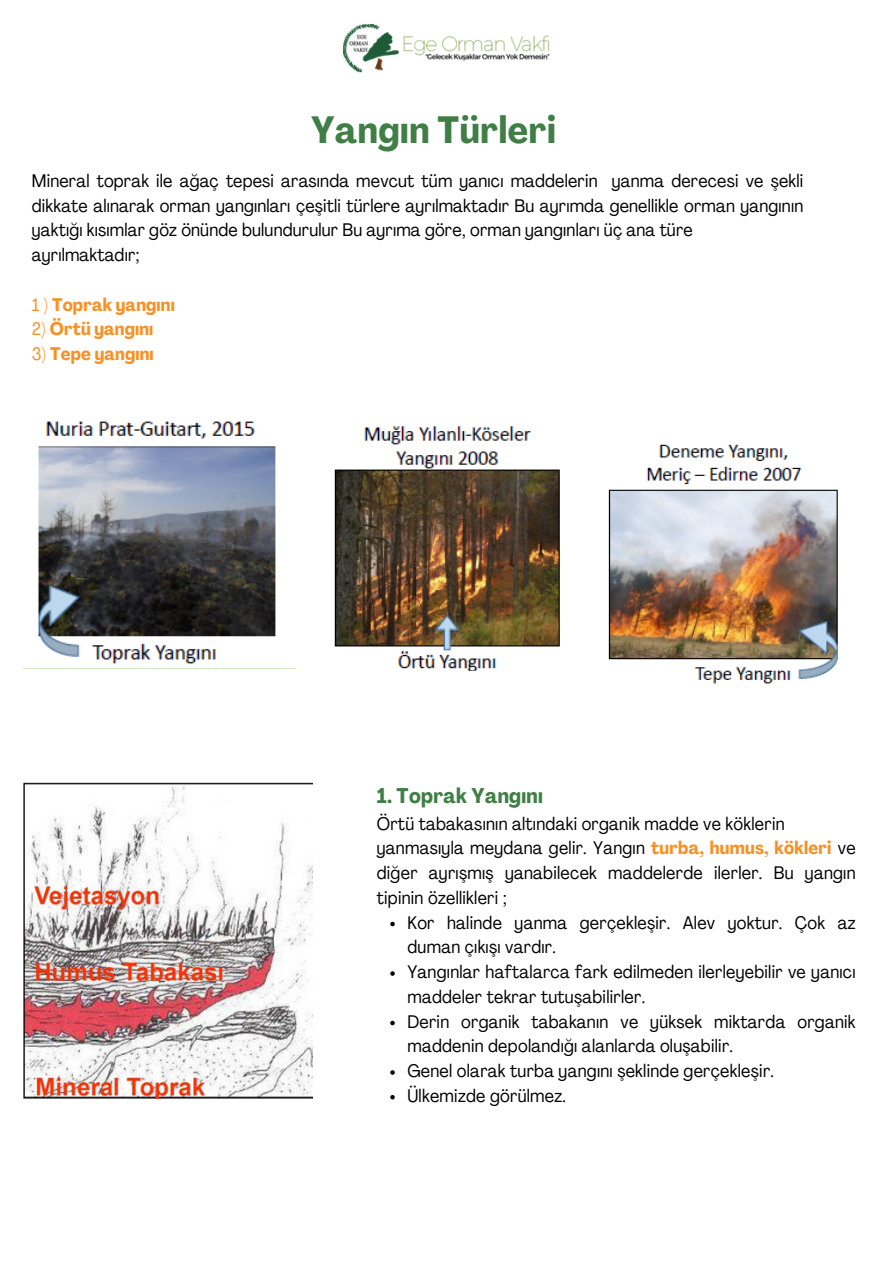
<style>
.page{position:relative;width:893px;height:1264px;background:#fff}
.page>*{position:absolute;margin:0;border:0;box-sizing:border-box;transform-origin:0 0}
.t1{font:700 condensed 37.5px "Agrandir";letter-spacing:.015em;color:#3f7e44}
.t2{font:700 condensed 21px "Agrandir";letter-spacing:.015em;color:#3f7e44}
.t3{font:condensed 18px/24.8px "Agrandir";letter-spacing:.015em;color:#000}
.t4{font:700 condensed 18px "Agrandir";letter-spacing:.01em;color:#f69225}
.s1{font-weight:400}
.s2{font-weight:700;color:#f69225}
</style>
<div class="page">
<img style="left:343px;top:24px;width:206px;height:49px">
<img style="left:38px;top:421px;width:238px;height:243px">
<img style="left:334px;top:426px;width:226px;height:245px">
<img style="left:608px;top:444px;width:230px;height:240px">
<svg style="left:390px;top:921px;width:5px;height:5px"></svg>
<svg style="left:390px;top:971px;width:5px;height:4px"></svg>
<svg style="left:390px;top:1020px;width:5px;height:5px"></svg>
<svg style="left:390px;top:1070px;width:5px;height:4px"></svg>
<svg style="left:390px;top:1095px;width:5px;height:4px"></svg>
<img style="left:23px;top:782px;width:289px;height:316px">
<p class="t1" style="left:311px;top:115px;width:246px">Yangın Türleri</p>
<p class="t3" style="left:32px;top:170px;width:772px;text-align:justify">Mineral toprak ile ağaç tepesi arasında mevcut tüm yanıcı maddelerin yanma derecesi ve şekli dikkate alınarak orman yangınları çeşitli türlere ayrılmaktadır Bu ayrımda genellikle orman yangının yaktığı kısımlar göz önünde bulundurulur Bu ayrıma göre, orman yangınları üç ana türe</p>
<p class="t3" style="left:32px;top:244px;width:109px">ayrılmaktadır;</p>
<p class="t4" style="left:32px;top:297px;width:144px"><span class="s1">1 )</span> Toprak yangını</p>
<p class="t4" style="left:32px;top:322px;width:123px"><span class="s1">2)</span> Örtü yangını</p>
<p class="t4" style="left:32px;top:346px;width:123px"><span class="s1">3)</span> Tepe yangını</p>
<p class="t2" style="left:377px;top:786px;width:168px">1. Toprak Yangını</p>
<p class="t3" style="left:377px;top:812px;width:409px">Örtü tabakasının altındaki organik madde ve köklerin</p>
<p class="t3" style="left:377px;top:837px;width:480px;text-align:justify">yanmasıyla meydana gelir. Yangın <span class="s2">turba, humus, kökleri</span> ve diğer ayrışmış yanabilecek maddelerde ilerler. Bu yangın tipinin özellikleri ;</p>
<p class="t3" style="left:407px;top:911px;width:449px">Kor halinde yanma gerçekleşir. Alev yoktur. Çok az duman çıkışı vardır.</p>
<p class="t3" style="left:407px;top:961px;width:449px">Yangınlar haftalarca fark edilmeden ilerleyebilir ve yanıcı maddeler tekrar tutuşabilirler.</p>
<p class="t3" style="left:407px;top:1010px;width:449px">Derin organik tabakanın ve yüksek miktarda organik maddenin depolandığı alanlarda oluşabilir.</p>
<p class="t3" style="left:407px;top:1060px;width:368px">Genel olarak turba yangını şeklinde gerçekleşir.</p>
<p class="t3" style="left:407px;top:1084px;width:160px">Ülkemizde görülmez.</p>
</div>
